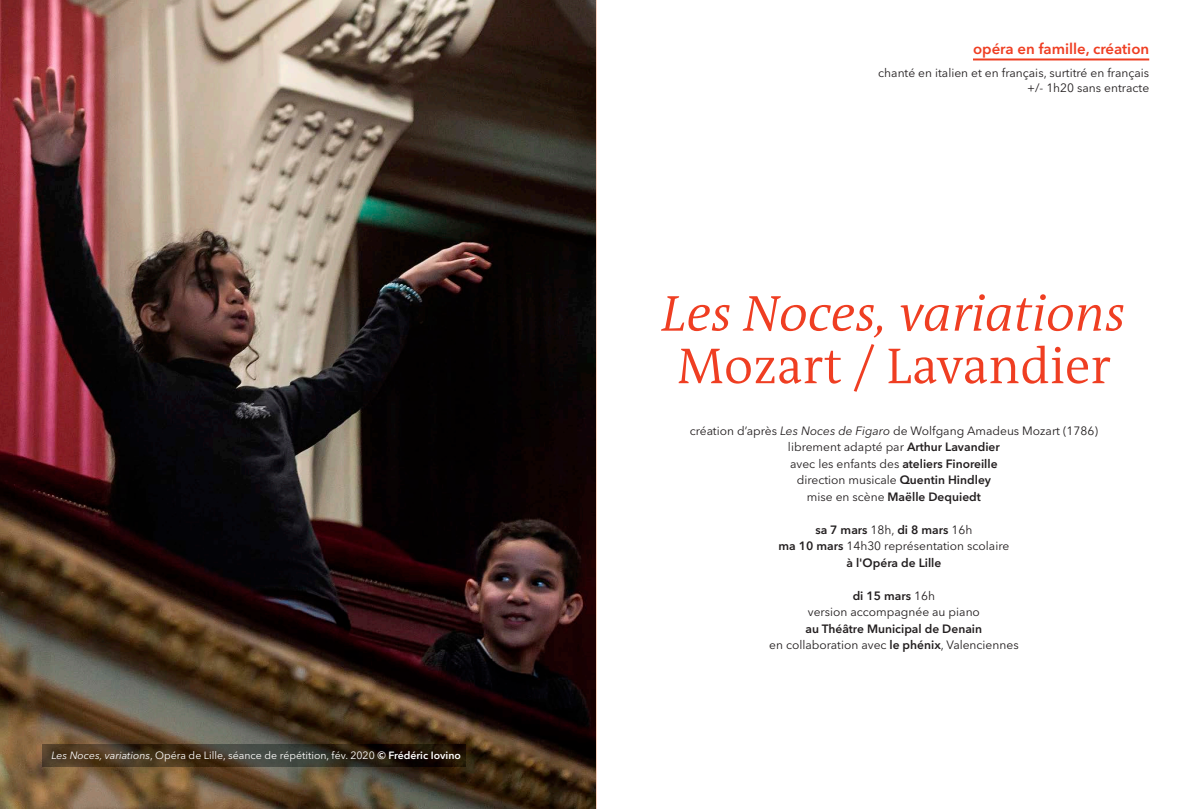
<style>
.page{position:relative;width:1193px;height:809px;background:#fff}
.page>*{position:absolute;margin:0;border:0;box-sizing:border-box;transform-origin:0 0}
.t1{font:italic 300 51px "The Antiqua B W4";color:#ef3e22}
.t2{font:300 51px "The Antiqua B W4";color:#ef3e22}
.t3{font:600 15px "Avenir Next LT Pro";color:#ef3e22}
.t4{font:12px/16.5px "Avenir Next LT Pro";color:#231f20;text-align:center}
.t5{font:600 12px/16.5px "Avenir Next LT Pro";color:#231f20;text-align:center}
.t6{font:10.5px "Avenir Next LT Pro";color:#fff}
.s1{font-style:italic}
.s2{font-weight:600}
.s3{font-weight:400}
</style>
<div class="page">
<img style="left:0;top:0;width:596px;height:808px">
<hr style="left:972px;top:58px;width:176px;height:2px;background:#ef3e22">
<img style="left:43px;top:744px;width:422px;height:22px">
<p class="t6" style="left:51px;top:749px;width:411px"><span class="s1">Les Noces, variations</span>, Opéra de Lille, séance de répétition, fév. 2020 <span class="s2">© Frédéric Iovino</span></p>
<p class="t3" style="left:972px;top:40px;width:178px">opéra en famille, création</p>
<p class="t4" style="left:878px;top:65px;width:272px;line-height:15px;text-align:right">chanté en italien et en français, surtitré en français +/- 1h20 sans entracte</p>
<h1 class="t1" style="left:661px;top:280px;width:466px">Les Noces, variations</h1>
<h1 class="t2" style="left:677px;top:333px;width:435px">Mozart / Lavandier</h1>
<p class="t4" style="left:689px;top:422px;width:409px">création d’après <span class="s1">Les Noces de Figaro</span> de Wolfgang Amadeus Mozart (1786) librement adapté par <span class="s2">Arthur Lavandier<br></span>avec les enfants des <span class="s2">ateliers Finoreille<br></span>direction musicale <span class="s2">Quentin Hindley<br></span>mise en scène <span class="s2">Maëlle Dequiedt</span></p>
<p class="t5" style="left:778px;top:521px;width:232px">sa 7 mars <span class="s3">18h,</span> di 8 mars <span class="s3">16h<br></span>ma 10 mars <span class="s3">14h30 représentation scolaire </span>à l'Opéra de Lille</p>
<p class="t4" style="left:807px;top:587px;width:174px"><span class="s2">di 15 mars</span> 16h<br>version accompagnée au piano</p>
<p class="t5" style="left:769px;top:620px;width:251px">au Théâtre Municipal de Denain<br><span class="s3">en collaboration avec</span> le phénix<span class="s3">, Valenciennes</span></p>
</div>
